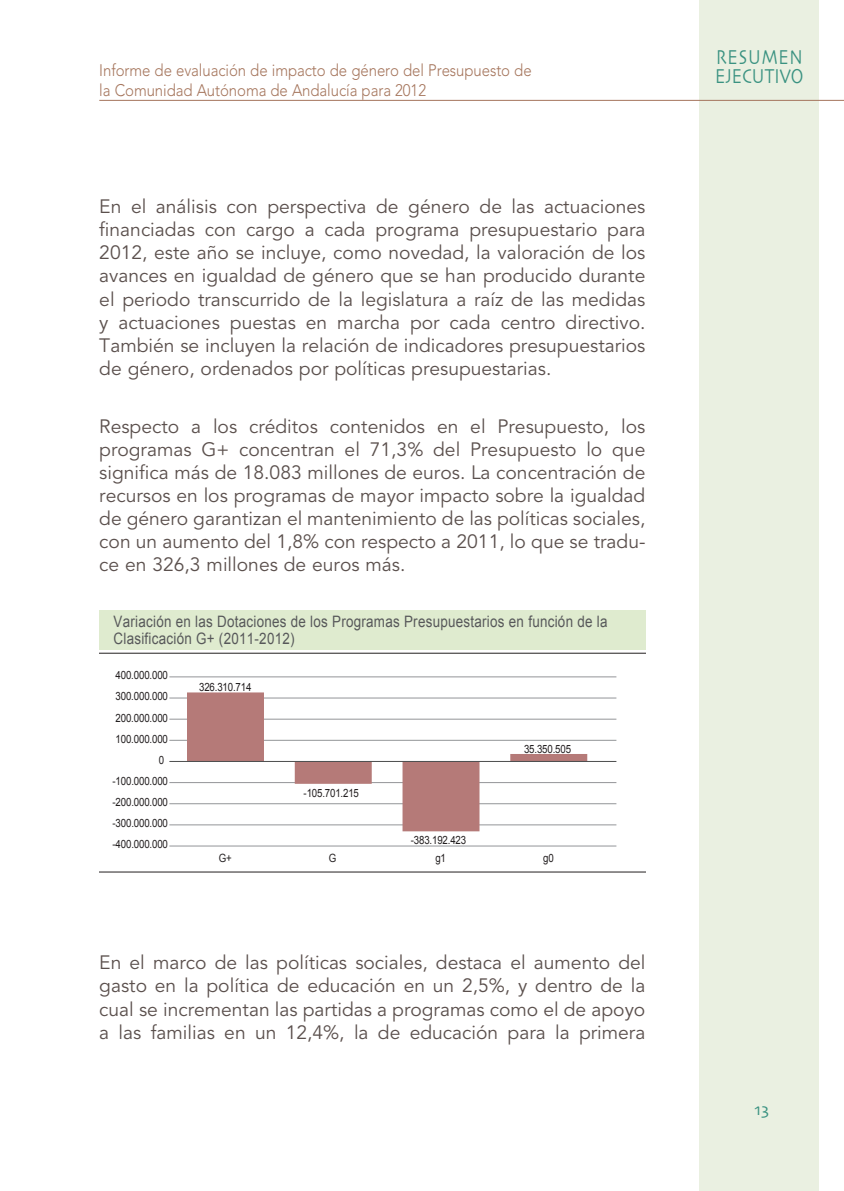
<style>
.page{position:relative;width:844px;height:1191px;background:#fff}
.page>*{position:absolute;margin:0;border:0;box-sizing:border-box;transform-origin:0 0}
.t1{font:21px/19.2px "Skia";letter-spacing:.005em;color:#3a9281;scale:.8 1}
.t2{font:19.25px/23.1px "Avenir";color:#5b504d;text-align:justify}
.t3{font:17.5px "Skia";color:#3a9281}
.t4{font:300 16.62px/19.9px "Avenir";letter-spacing:-.005em;color:#a5755c;scale:.9 1}
.t5{font:15.75px/16.6px "Arial";letter-spacing:.02em;color:#57585a;scale:.85 1}
.t6{font:11.38px "Arial";letter-spacing:-.015em;color:#231f20;scale:.85 1}
</style>
<div class="page">
<div style="left:699px;top:0;width:119px;height:1191px;background:#eaf0e1"></div>
<hr style="left:99px;top:100px;width:744px;height:1px;background:#a5755c">
<hr style="left:169px;top:676px;width:447px;height:1px;background:#939598">
<hr style="left:169px;top:697px;width:447px;height:1px;background:#939598">
<hr style="left:169px;top:719px;width:447px;height:1px;background:#939598">
<hr style="left:169px;top:740px;width:447px;height:1px;background:#939598">
<hr style="left:169px;top:782px;width:447px;height:1px;background:#939598">
<hr style="left:169px;top:803px;width:447px;height:1px;background:#939598">
<hr style="left:169px;top:824px;width:447px;height:1px;background:#939598">
<hr style="left:169px;top:845px;width:447px;height:1px;background:#939598">
<div style="left:99px;top:610px;width:546px;height:39px;background:#dfebcf"></div>
<hr style="left:99px;top:871px;width:546px;height:1px;background:#231f20">
<hr style="left:99px;top:653px;width:546px;height:1px;background:#231f20">
<svg style="left:187px;top:692px;width:400px;height:139px"></svg>
<hr style="left:169px;top:761px;width:447px;height:1px;background:#4b4c4d">
<p class="t4" style="left:99px;top:60px;width:482px">Informe de evaluación de impacto de género del Presupuesto de la Comunidad Autónoma de Andalucía para 2012</p>
<p class="t2" style="left:99px;top:195px;width:547px">En el análisis con perspectiva de género de las actuaciones financiadas con cargo a cada programa presupuestario para 2012, este año se incluye, como novedad, la valoración de los avances en igualdad de género que se han producido durante el periodo transcurrido de la legislatura a raíz de las medidas y actuaciones puestas en marcha por cada centro directivo.<br>También se incluyen la relación de indicadores presupuestarios de género, ordenados por políticas presupuestarias.</p>
<p class="t2" style="left:99px;top:415px;width:547px">Respecto a los créditos contenidos en el Presupuesto, los programas G+ concentran el 71,3% del Presupuesto lo que significa más de 18.083 millones de euros. La concentración de recursos en los programas de mayor impacto sobre la igualdad de género garantizan el mantenimiento de las políticas sociales, con un aumento del 1,8% con respecto a 2011, lo que se tradu&shy;ce en 326,3 millones de euros más.</p>
<p class="t5" style="left:113px;top:613px;width:582px">Variación en las Dotaciones de los Programas Presupuestarios en función de la<br>Clasificación G+ (2011-2012)</p>
<p class="t6" style="left:199px;top:680px;width:63px">326.310.714</p>
<p class="t6" style="left:116px;top:668px;width:63px">400.000.000</p>
<p class="t6" style="left:116px;top:689px;width:63px">300.000.000</p>
<p class="t6" style="left:116px;top:710px;width:63px">200.000.000</p>
<p class="t6" style="left:116px;top:731px;width:63px">100.000.000</p>
<p class="t6" style="left:159px;top:752px;width:8px">0</p>
<p class="t6" style="left:112px;top:773px;width:67px">-100.000.000</p>
<p class="t6" style="left:112px;top:794px;width:67px">-200.000.000</p>
<p class="t6" style="left:112px;top:816px;width:67px">-300.000.000</p>
<p class="t6" style="left:112px;top:837px;width:67px">-400.000.000</p>
<p class="t6" style="left:303px;top:785px;width:67px">-105.701.215</p>
<p class="t6" style="left:411px;top:832px;width:67px">-383.192.423</p>
<p class="t6" style="left:524px;top:741px;width:57px">35.350.505</p>
<p class="t6" style="left:219px;top:850px;width:17px">G+</p>
<p class="t6" style="left:329px;top:850px;width:10px">G</p>
<p class="t6" style="left:435px;top:850px;width:14px">g1</p>
<p class="t6" style="left:543px;top:850px;width:14px">g0</p>
<p class="t2" style="left:99px;top:951px;width:547px">En el marco de las políticas sociales, destaca el aumento del gasto en la política de educación en un 2,5%, y dentro de la cual se incrementan las partidas a programas como el de apoyo a las familias en un 12,4%, la de educación para la primera</p>
<p class="t1" style="left:715px;top:48px;width:112px">RESUMEN<br>EJECUTIVO</p>
<p class="t3" style="left:754px;top:1098px;width:16px">13</p>
</div>
